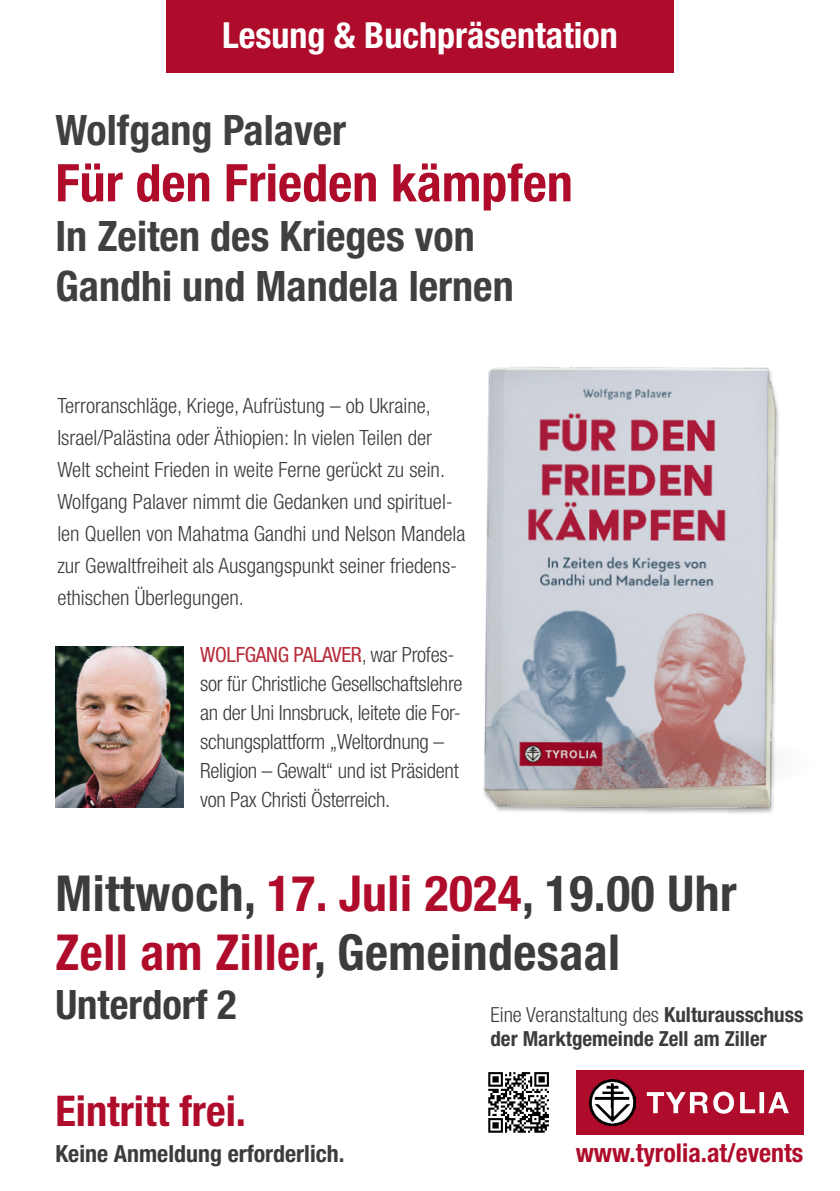
<style>
.page{position:relative;width:840px;height:1191px;background:#fff}
.page>*{position:absolute;margin:0;border:0;box-sizing:border-box;transform-origin:0 0}
.t1{font:700 condensed 52px "Helvetica Neue LT Std";color:#af0b2b}
.t2{font:700 condensed 49.6px/58.6px "Helvetica Neue LT Std";letter-spacing:.01em;color:#3c3c3b}
.t3{font:700 condensed 42.4px "Helvetica Neue LT Std";color:#af0b2b}
.t4{font:700 condensed 42px/50px "Helvetica Neue LT Std";color:#404041}
.t5{font:700 condensed 40.6px "Helvetica Neue LT Std";color:#3c3c3b}
.t6{font:700 condensed 36px "Helvetica Neue LT Std";color:#fff}
.t7{font:700 condensed 25.8px "Helvetica Neue LT Std";color:#af0b2b}
.t8{font:700 condensed 23.6px "Helvetica Neue LT Std";color:#3c3c3b}
.t9{font:300 condensed 21px/32px "Helvetica Neue LT Std";color:#3c3c3b}
.t10{font:700 condensed 20.8px/25px "Helvetica Neue LT Std";color:#3c3c3b}
.s1{font-weight:400;color:#b72c39}
.s2{color:#af0b2b}
.s3{font-weight:300}
</style>
<div class="page">
<img style="left:481px;top:366px;width:298px;height:448px">
<img style="left:484px;top:370px;width:283px;height:422px">
<div style="left:166px;top:0;width:507px;height:72px;background:#af0b2b"></div>
<svg style="left:481px;top:727px;width:335px;height:71px;background:#ae9397"></svg>
<div style="left:575px;top:1070px;width:227px;height:65px;background:#af0b2b"></div>
<svg style="left:646px;top:1091px;width:142px;height:22px"></svg>
<img style="left:589px;top:1079px;width:46px;height:46px">
<svg style="left:488px;top:1072px;width:61px;height:61px"></svg>
<svg style="left:488px;top:1072px;width:60px;height:60px"></svg>
<img style="left:55px;top:646px;width:128px;height:161px">
<h3 class="t6" style="left:222px;top:14px;width:397px">Lesung &amp; Buchpräsentation</h3>
<h3 class="t4" style="left:55px;top:105px;width:292px">Wolfgang Palaver</h3>
<h1 class="t1" style="left:55px;top:151px;width:518px">Für den Frieden kämpfen</h1>
<h3 class="t4" style="left:55px;top:211px;width:459px">In Zeiten des Krieges von<br>Gandhi und Mandela lernen</h3>
<p class="t9" style="left:57px;top:389px;width:409px">Terroranschläge, Kriege, Aufrüstung – ob Ukraine, Israel/Palästina oder Äthiopien: In vielen Teilen der Welt scheint Frieden in weite Ferne gerückt zu sein.<br>Wolfgang Palaver nimmt die Gedanken und spirituel&shy;len Quellen von Mahatma Gandhi und Nelson Mandela zur Gewaltfreiheit als Ausgangspunkt seiner friedens&shy;ethischen Überlegungen.</p>
<p class="t9" style="left:200px;top:640px;width:264px;line-height:29px"><span class="s1">WOLFGANG PALAVER</span>, war Profes&shy;sor für Christliche Gesellschaftslehre an der Uni Innsbruck, leitete die For&shy;schungsplattform „Weltordnung – Religion – Gewalt“ und ist Präsident von Pax Christi Österreich.</p>
<h2 class="t2" style="left:55px;top:863px;width:682px">Mittwoch, <span class="s2">17. Juli 2024</span>, 19.00 Uhr<br><span class="s2">Zell am Ziller</span>, Gemeindesaal</h2>
<h3 class="t5" style="left:55px;top:980px;width:183px">Unterdorf 2</h3>
<p class="t10" style="left:490px;top:1001px;width:314px"><span class="s3">Eine Veranstaltung des</span> Kulturausschuss der Marktgemeinde Zell am Ziller</p>
<h3 class="t3" style="left:55px;top:1085px;width:192px">Eintritt frei.</h3>
<p class="t8" style="left:55px;top:1139px;width:290px">Keine Anmeldung erforderlich.</p>
<p class="t7" style="left:575px;top:1137px;width:229px">www.tyrolia.at/events</p>
</div>
